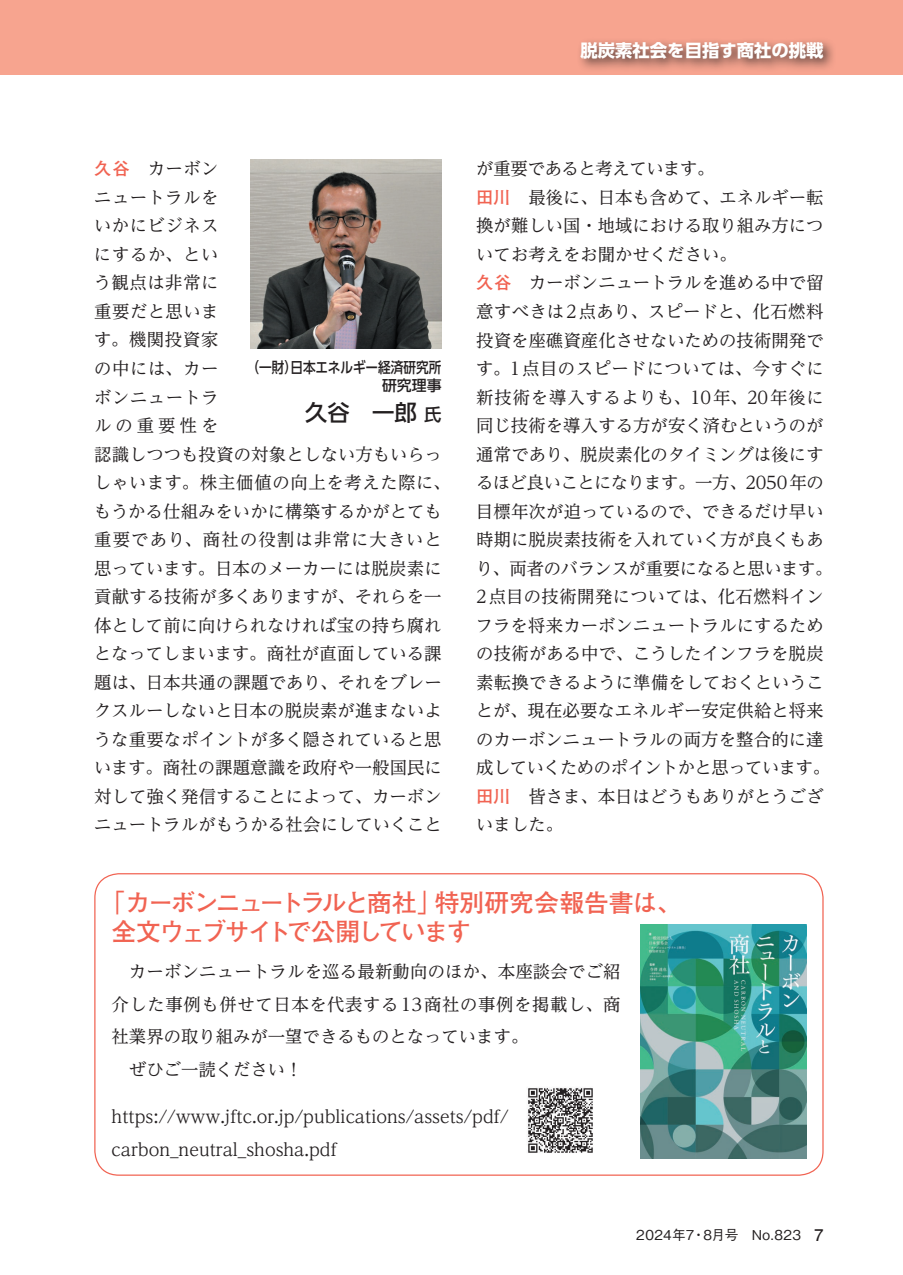
<style>
.page{position:relative;width:903px;height:1275px;background:#fff}
.page>*{position:absolute;margin:0;border:0;box-sizing:border-box;transform-origin:0 0}
.t1{font:700 24.85px/28.5px "Futo Go B101 Pr 6 N";letter-spacing:-.08em;color:#f16352}
.t2{font:500 22.4px "UD Shin Go Pr 6 N";color:#231f20}
.t3{font:17.32px/28.5px "UD Reimin Pr 6 N";color:#231f20}
.t4{font:17.32px "UD Reimin Pr 6 N";letter-spacing:.035em;color:#231f20}
.t5{font:700 17.32px "UD Shin Go Pr 6 N";color:#fff}
.t6{font:500 14.88px/18.6px "UD Shin Go Pr 6 N";color:#231f20;text-align:right;scale:.85 1}
.t7{font:500 13.65px "Gothic BBB Pr 6 N";letter-spacing:.025em;color:#231f20}
.s1{font-family:"Futo Go B101 Pr 6 N";font-weight:700;color:#f16352}
.s2{font-size:17.32px}
.s3{font-family:"Futo Go B101 Pr 6 N";font-weight:700;font-size:16.1px}
</style>
<div class="page">
<div style="left:0;top:0;width:903px;height:74px;background:#f7a48f"></div>
<div style="left:576px;top:37px;width:260px;height:35px;background:#231f20;opacity:.75"></div>
<img style="left:251px;top:160px;width:190px;height:188px">
<img style="left:640px;top:924px;width:166px;height:234px">
<img style="left:527px;top:1087px;width:66px;height:66px">
<p class="t5" style="left:580px;top:36px;width:245px">脱炭素社会を目指す商社の挑戦</p>
<p class="t3" style="left:94px;top:154px;width:358px"><span class="s1">久谷　</span>カーボン<br>ニュートラルを<br>いかにビジネス<br>にするか、とい<br>う観点は非常に<br>重要だと思いま<br>す。機関投資家<br>の中には、カー<br>ボンニュートラ<br>ルの重要性を<br>認識しつつも投資の対象としない方もいらっしゃいます。株主価値の向上を考えた際に、もうかる仕組みをいかに構築するかがとても重要であり、商社の役割は非常に大きいと思っています。日本のメーカーには脱炭素に貢献する技術が多くありますが、それらを一体として前に向けられなければ宝の持ち腐れとなってしまいます。商社が直面している課題は、日本共通の課題であり、それをブレークスルーしないと日本の脱炭素が進まないような重要なポイントが多く隠されていると思います。商社の課題意識を政府や一般国民に対して強く発信することによって、カーボンニュートラルがもうかる社会にしていくこと</p>
<p class="t3" style="left:476px;top:154px;width:358px">が重要であると考えています。<br><span class="s1">田川　</span>最後に、日本も含めて、エネルギー転換が難しい国・地域における取り組み方についてお考えをお聞かせください。<br><span class="s1">久谷　</span>カーボンニュートラルを進める中で留意すべきは2点あり、スピードと、化石燃料投資を座礁資産化させないための技術開発です。1点目のスピードについては、今すぐに新技術を導入するよりも、10年、20年後に同じ技術を導入する方が安く済むというのが通常であり、脱炭素化のタイミングは後にするほど良いことになります。一方、2050年の目標年次が迫っているので、できるだけ早い時期に脱炭素技術を入れていく方が良くもあり、両者のバランスが重要になると思います。<br>2点目の技術開発については、化石燃料インフラを将来カーボンニュートラルにするための技術がある中で、こうしたインフラを脱炭素転換できるように準備をしておくということが、現在必要なエネルギー安定供給と将来のカーボンニュートラルの両方を整合的に達成していくためのポイントかと思っています。<span class="s1">田川　</span>皆さま、本日はどうもありがとうございました。</p>
<p class="t6" style="left:253px;top:357px;width:224px">(一財)日本エネルギー経済研究所研究理事</p>
<p class="t2" style="left:305px;top:395px;width:138px">久谷　一郎<span class="s2">氏</span></p>
<h1 class="t1" style="left:112px;top:888px;width:572px;text-indent:-11px">「カーボンニュートラルと商社」特別研究会報告書は、全文ウェブサイトで公開しています</h1>
<p class="t3" style="left:129px;top:957px;width:493px">カーボンニュートラルを巡る最新動向のほか、本座談会でご紹</p>
<p class="t4" style="left:112px;top:990px;width:510px">介した事例も併せて日本を代表する13商社の事例を掲載し、商</p>
<p class="t3" style="left:112px;top:1022px;width:418px">社業界の取り組みが一望できるものとなっています。</p>
<p class="t3" style="left:129px;top:1054px;width:175px">ぜひご一読ください！</p>
<p class="t3" style="left:112px;top:1100px;width:398px;line-height:32.6px">https://www.jftc.or.jp/publications/assets/pdf/ carbon_neutral_shosha.pdf</p>
<p class="t7" style="left:636px;top:1224px;width:189px">2024年7・8月号　No.823　<span class="s3">7</span></p>
</div>
